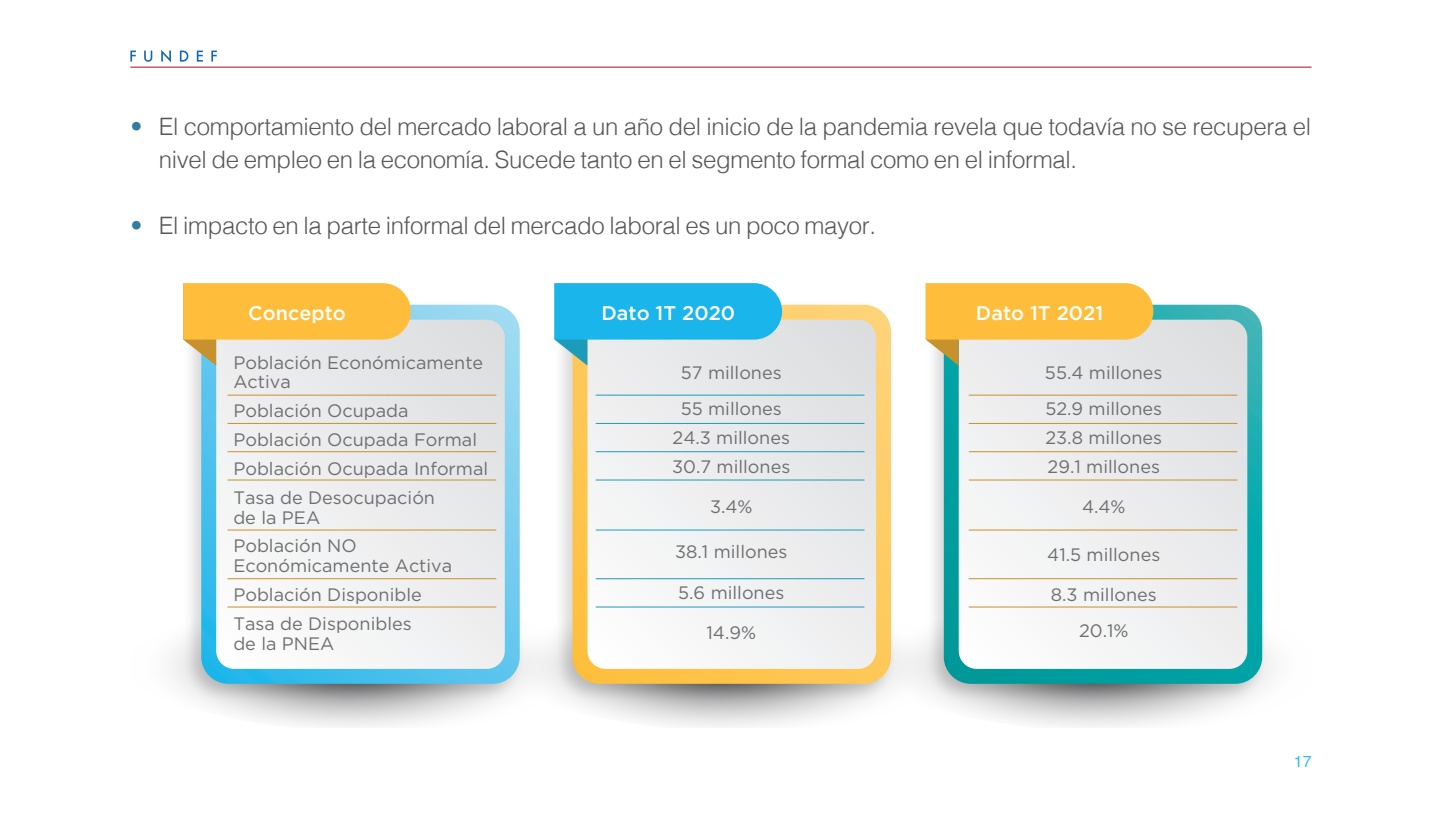
<style>
.page{position:relative;width:1442px;height:818px;background:#fff}
.page>*{position:absolute;margin:0;border:0;box-sizing:border-box;transform-origin:0 0}
.TEXTO{font:300 24px/33px "Helvetica";letter-spacing:-.015em;color:#57585a}
.t1{font:500 19.8px "Gotham";color:#fff}
.t2{font:18px/28.8px "Gotham";color:#6e6f71}
.t3{font:16px "Helvetica";color:#00aeef}
.s1{color:#337ca1}
</style>
<div class="page">
<svg style="left:130px;top:51px;width:6px;height:11px"></svg>
<svg style="left:144px;top:51px;width:8px;height:11px"></svg>
<svg style="left:161px;top:50px;width:10px;height:12px"></svg>
<svg style="left:180px;top:51px;width:8px;height:11px"></svg>
<svg style="left:197px;top:51px;width:6px;height:11px"></svg>
<svg style="left:211px;top:51px;width:6px;height:11px"></svg>
<hr style="left:130px;top:67px;width:1181px;height:1px;background:#b00d15">
<svg style="left:962px;top:660px;width:310px;height:67px"></svg>
<img style="left:925px;top:295px;width:346px;height:412px">
<svg style="left:944px;top:305px;width:318px;height:378px;background:#15a7a9"></svg>
<svg style="left:959px;top:319px;width:288px;height:349px"></svg>
<svg style="left:926px;top:283px;width:227px;height:82px;background:#f5c970"></svg>
<svg style="left:591px;top:598px;width:357px;height:129px"></svg>
<img style="left:561px;top:304px;width:339px;height:403px">
<svg style="left:572px;top:305px;width:319px;height:378px;background:#fdca5e"></svg>
<svg style="left:587px;top:319px;width:289px;height:349px"></svg>
<svg style="left:554px;top:283px;width:228px;height:82px;background:#59c4e8"></svg>
<svg style="left:171px;top:598px;width:406px;height:129px"></svg>
<img style="left:177px;top:304px;width:352px;height:403px">
<svg style="left:201px;top:305px;width:319px;height:378px;background:#63c7ed"></svg>
<svg style="left:216px;top:319px;width:289px;height:349px"></svg>
<svg style="left:183px;top:283px;width:228px;height:82px;background:#f5c96f"></svg>
<hr style="left:228px;top:394px;width:268px;height:1px;background:#c7912d">
<hr style="left:228px;top:423px;width:268px;height:1px;background:#c7912d">
<hr style="left:228px;top:451px;width:268px;height:1px;background:#c7912d">
<hr style="left:228px;top:479px;width:268px;height:1px;background:#c7912d">
<hr style="left:228px;top:529px;width:268px;height:1px;background:#c7912d">
<hr style="left:228px;top:578px;width:268px;height:1px;background:#c7912d">
<hr style="left:228px;top:606px;width:268px;height:1px;background:#c7912d">
<hr style="left:596px;top:394px;width:268px;height:1px;background:#1d9bba">
<hr style="left:596px;top:423px;width:268px;height:1px;background:#1d9bba">
<hr style="left:596px;top:451px;width:268px;height:1px;background:#1d9bba">
<hr style="left:596px;top:479px;width:268px;height:1px;background:#1d9bba">
<hr style="left:596px;top:529px;width:268px;height:1px;background:#1d9bba">
<hr style="left:596px;top:578px;width:268px;height:1px;background:#1d9bba">
<hr style="left:596px;top:606px;width:268px;height:1px;background:#1d9bba">
<hr style="left:969px;top:394px;width:268px;height:1px;background:#c7912d">
<hr style="left:969px;top:423px;width:268px;height:1px;background:#c7912d">
<hr style="left:969px;top:451px;width:268px;height:1px;background:#c7912d">
<hr style="left:969px;top:479px;width:268px;height:1px;background:#c7912d">
<hr style="left:969px;top:529px;width:268px;height:1px;background:#c7912d">
<hr style="left:969px;top:578px;width:268px;height:1px;background:#c7912d">
<hr style="left:969px;top:606px;width:268px;height:1px;background:#c7912d">
<p class="TEXTO" style="left:159px;top:108px;width:1154px;text-indent:-28px"><span class="s1">•</span> El comportamiento del mercado laboral a un año del inicio de la pandemia revela que todavía no se recupera el nivel de empleo en la economía. Sucede tanto en el segmento formal como en el informal.</p>
<p class="TEXTO" style="left:130px;top:207px;width:747px"><span class="s1">•</span> El impacto en la parte informal del mercado laboral es un poco mayor.</p>
<p class="t1" style="left:248px;top:300px;width:99px">Concepto</p>
<p class="t1" style="left:601px;top:300px;width:135px">Dato 1T 2020</p>
<p class="t1" style="left:976px;top:300px;width:129px">Dato 1T 2021</p>
<p class="t2" style="left:233px;top:352px;width:251px;line-height:19.8px">Población Económicamente<br>Activa</p>
<p class="t2" style="left:233px;top:396px;width:256px">Población Ocupada<br>Población Ocupada Formal<br>Población Ocupada Informal<br>Tasa de Desocupación</p>
<p class="t2" style="left:233px;top:502px;width:125px">de la PEA<br>Población NO</p>
<p class="t2" style="left:233px;top:551px;width:220px">Económicamente Activa<br>Población Disponible<br>Tasa de Disponibles</p>
<p class="t2" style="left:233px;top:628px;width:103px">de la PNEA</p>
<p class="t2" style="left:681px;top:354px;width:103px;line-height:36px">57 millones<br>55 millones</p>
<p class="t2" style="left:672px;top:423px;width:120px">24.3 millones<br>30.7 millones</p>
<p class="t2" style="left:710px;top:491px;width:44px">3.4%</p>
<p class="t2" style="left:675px;top:536px;width:114px">38.1 millones</p>
<p class="t2" style="left:678px;top:572px;width:108px;line-height:39.6px;text-align:center">5.6 millones<br>14.9%</p>
<p class="t2" style="left:1045px;top:354px;width:119px;line-height:36px">55.4 millones<br>52.9 millones</p>
<p class="t2" style="left:1045px;top:423px;width:118px">23.8 millones<br>29.1 millones</p>
<p class="t2" style="left:1082px;top:491px;width:45px">4.4%</p>
<p class="t2" style="left:1047px;top:534px;width:115px;line-height:39.6px">41.5 millones<br>8.3 millones</p>
<p class="t2" style="left:1079px;top:615px;width:51px">20.1%</p>
<p class="t3" style="left:1294px;top:748px;width:19px">17</p>
</div>
